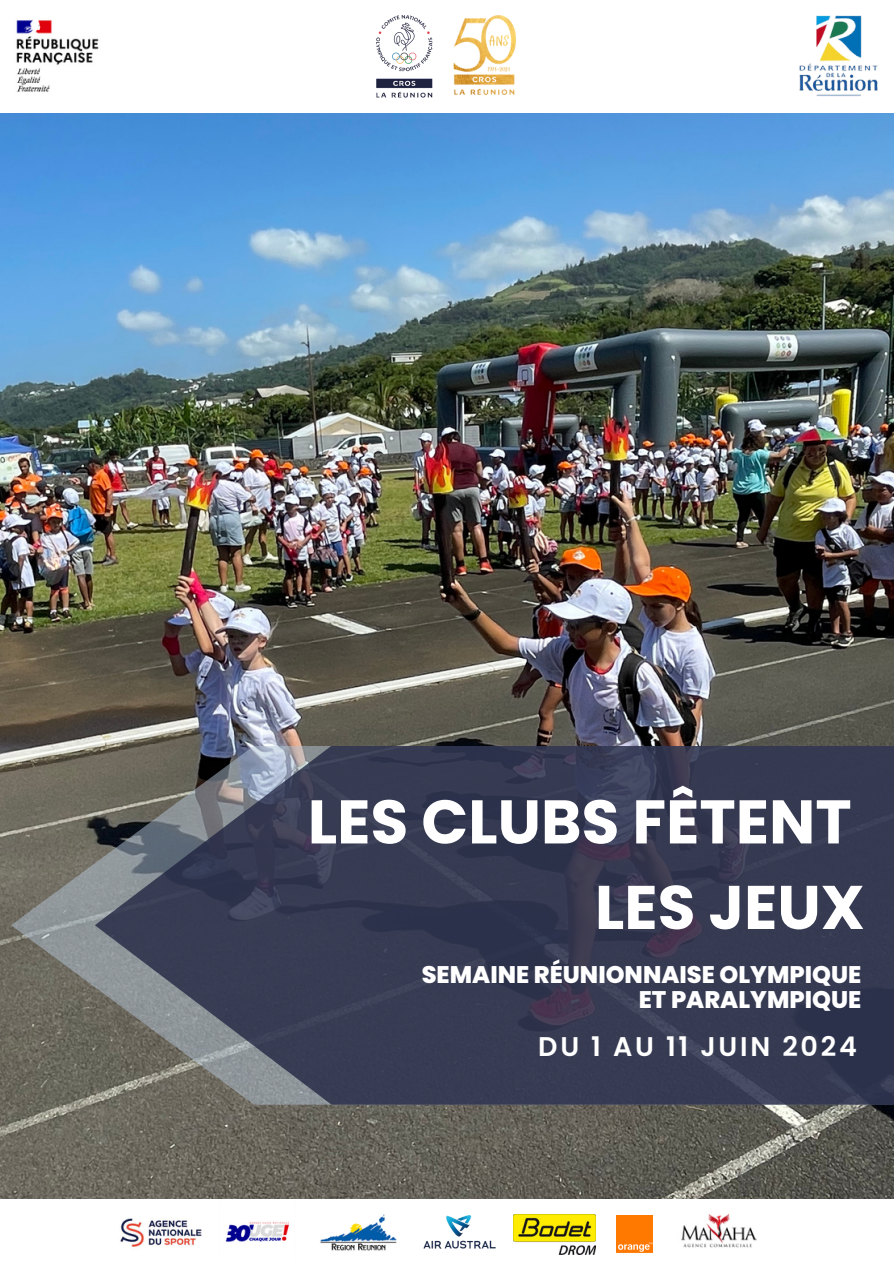
<style>
.page{position:relative;width:894px;height:1264px;background:#fff}
.page>*{position:absolute;margin:0;border:0;box-sizing:border-box;transform-origin:0 0}
.t1{font:700 61.5px/85.5px "Poppins";color:#fff;text-align:right}
.t2{font:600 27px "Poppins";letter-spacing:.105em;color:#fff}
.t3{font:800 24px "Poppins";color:#fff}
</style>
<div class="page">
<img style="left:0;top:113px;width:893px;height:1085px">
<img style="left:376px;top:15px;width:140px;height:83px">
<img style="left:783px;top:15px;width:110px;height:106px">
<img style="left:320px;top:1214px;width:77px;height:37px">
<img style="left:120px;top:1218px;width:82px;height:29px">
<img style="left:423px;top:1215px;width:73px;height:34px">
<img style="left:616px;top:1215px;width:36px;height:37px">
<img style="left:513px;top:1214px;width:82px;height:40px">
<img style="left:681px;top:1214px;width:76px;height:34px">
<img style="left:16px;top:20px;width:83px;height:72px">
<img style="left:225px;top:1221px;width:65px;height:21px">
<svg style="left:11px;top:745px;width:84px;height:359px;background:#77766c"></svg>
<svg style="left:95px;top:745px;width:798px;height:359px;background:#404458"></svg>
<p class="t1" style="left:308px;top:779px;width:558px">LES CLUBS FÊTENT<br>LES JEUX</p>
<p class="t3" style="left:421px;top:957px;width:441px">SEMAINE RÉUNIONNAISE OLYMPIQUE</p>
<p class="t3" style="left:638px;top:982px;width:224px">ET PARALYMPIQUE</p>
<p class="t2" style="left:538px;top:1027px;width:320px">DU 1 AU 11 JUIN 2024</p>
</div>
